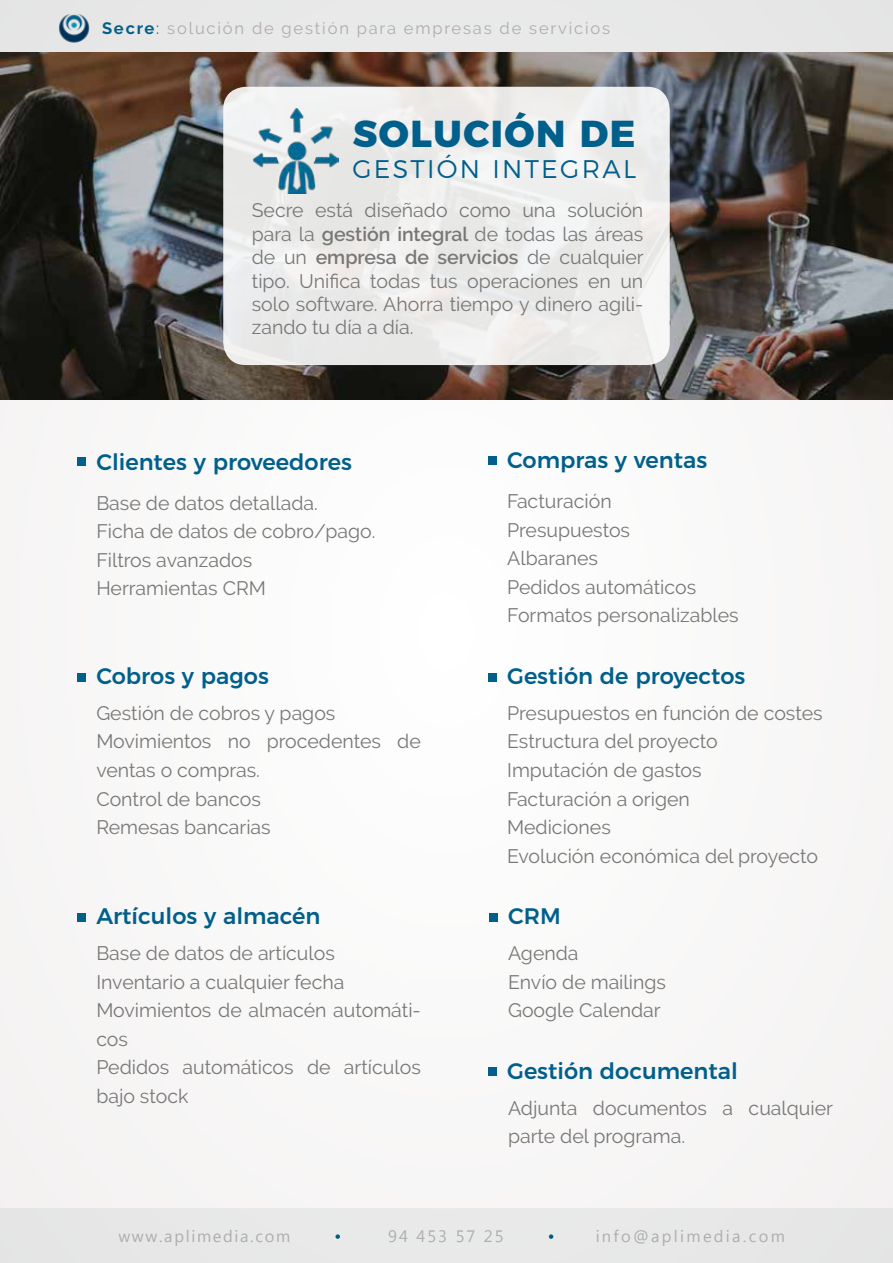
<style>
.page{position:relative;width:893px;height:1263px;background:#f9f8f8}
.page>*{position:absolute;margin:0;border:0;box-sizing:border-box;transform-origin:0 0}
.t1{font:800 37.5px "Montserrat";letter-spacing:.04em;color:#005f8b}
.t2{font:300 25.5px "Montserrat";letter-spacing:.09em;color:#005f8b}
.t3{font:500 22.5px "Montserrat";color:#005f8b}
.t4{font:19.5px/28.5px "Raleway";color:#787776}
.t5{font:16.5px "Raleway";letter-spacing:.11em;color:#afadad}
.t6{font:16.5px "Myanmar Text";letter-spacing:.14em;color:#afadad}
.t7{font:16.5px "Myanmar Text";letter-spacing:.1em;color:#afadad}
.t8{font:16.5px "Myanmar Text";letter-spacing:.12em;color:#afadad}
.s1{font-weight:700;color:#025e88}
.s2{color:#025e88}
.s3{font-weight:600}
</style>
<div class="page">
<div style="left:0;top:0;width:893px;height:54px;background:#e7e8e7"></div>
<div style="left:0;top:1209px;width:892px;height:54px;background:#e7e8e7"></div>
<svg style="left:335px;top:1234px;width:5px;height:5px"></svg>
<svg style="left:549px;top:1234px;width:4px;height:5px"></svg>
<img style="left:58px;top:14px;width:32px;height:29px">
<img style="left:0;top:53px;width:893px;height:346px">
<div style="left:223px;top:87px;width:447px;height:278px;background:#ececeb;border-radius:22px"></div>
<img style="left:253px;top:108px;width:86px;height:85px">
<div style="left:78px;top:458px;width:8px;height:8px;background:#005f8b"></div>
<div style="left:78px;top:673px;width:8px;height:8px;background:#005f8b"></div>
<div style="left:488px;top:456px;width:8px;height:8px;background:#005f8b"></div>
<div style="left:78px;top:913px;width:8px;height:8px;background:#005f8b"></div>
<div style="left:488px;top:673px;width:8px;height:8px;background:#005f8b"></div>
<div style="left:489px;top:913px;width:8px;height:8px;background:#005f8b"></div>
<div style="left:488px;top:1068px;width:8px;height:8px;background:#005f8b"></div>
<p class="t5" style="left:102px;top:19px;width:510px"><span class="s1">Secre</span><span class="s2">:</span> solución de gestión para empresas de servicios</p>
<h1 class="t1" style="left:353px;top:102px;width:284px">SOLUCIÓN DE</h1>
<h2 class="t2" style="left:352px;top:149px;width:285px">GESTIÓN INTEGRAL</h2>
<p class="t4" style="left:252px;top:199px;width:393px;line-height:23.4px;text-align:justify">Secre está diseñado como una solución para la <span class="s3">gestión integral</span> de todas las áreas de un <span class="s3">empresa de servicios</span> de cualquier tipo. Unifica todas tus operaciones en un solo software. Ahorra tiempo y dinero agili&shy;zando tu día a día.</p>
<p class="t3" style="left:96px;top:443px;width:257px">Clientes y proveedores</p>
<p class="t4" style="left:96px;top:489px;width:281px">Base de datos detallada.<br>Ficha de datos de cobro/pago.<br>Filtros avanzados<br>Herramientas CRM</p>
<p class="t3" style="left:96px;top:658px;width:174px">Cobros y pagos</p>
<p class="t4" style="left:96px;top:699px;width:326px">Gestión de cobros y pagos<br>Movimientos no procedentes de ventas o compras.<br>Control de bancos<br>Remesas bancarias</p>
<p class="t3" style="left:96px;top:898px;width:226px">Artículos y almacén</p>
<p class="t4" style="left:96px;top:939px;width:326px">Base de datos de artículos<br>Inventario a cualquier fecha<br>Movimientos de almacén automáti&shy;cos<br>Pedidos automáticos de artículos bajo stock</p>
<p class="t3" style="left:507px;top:442px;width:202px">Compras y ventas</p>
<p class="t4" style="left:507px;top:487px;width:233px">Facturación<br>Presupuestos<br>Albaranes<br>Pedidos automáticos<br>Formatos personalizables</p>
<p class="t3" style="left:507px;top:658px;width:240px">Gestión de proyectos</p>
<p class="t4" style="left:507px;top:699px;width:317px">Presupuestos en función de costes<br>Estructura del proyecto<br>Imputación de gastos<br>Facturación a origen<br>Mediciones<br>Evolución económica del proyecto</p>
<p class="t3" style="left:508px;top:898px;width:54px">CRM</p>
<p class="t4" style="left:508px;top:939px;width:159px">Agenda<br>Envío de mailings<br>Google Calendar</p>
<p class="t3" style="left:507px;top:1053px;width:232px">Gestión documental</p>
<p class="t4" style="left:508px;top:1093px;width:326px">Adjunta documentos a cualquier parte del programa.</p>
<p class="t7" style="left:118px;top:1227px;width:173px">www.aplimedia.com</p>
<p class="t8" style="left:388px;top:1227px;width:117px">94 453 57 25</p>
<p class="t6" style="left:596px;top:1227px;width:191px">info@aplimedia.com</p>
</div>
